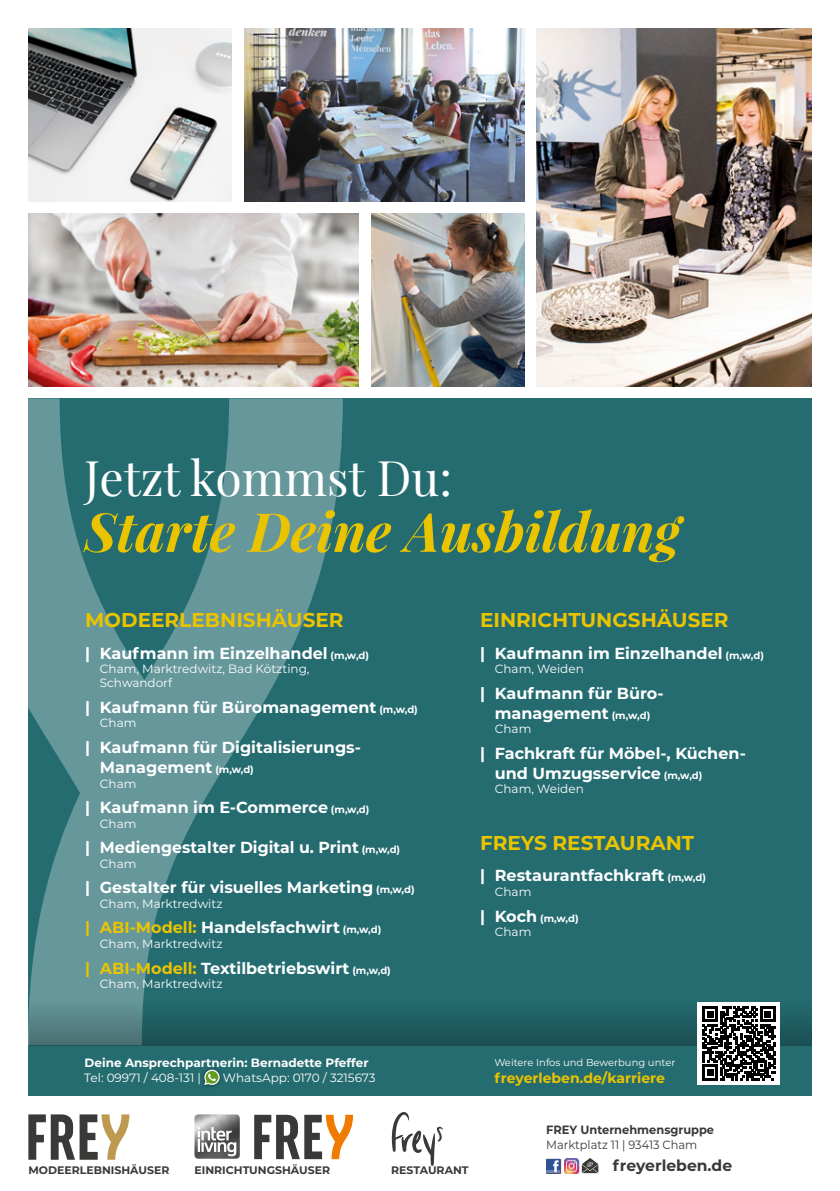
<style>
.page{position:relative;width:840px;height:1191px;background:#fff}
.page>*{position:absolute;margin:0;border:0;box-sizing:border-box;transform-origin:0 0}
.t1{font:italic 700 54px "Playfair Display";color:#ebc400}
.t2{font:48px "Playfair Display";color:#fff}
.t3{font:700 20px "Montserrat";color:#ebc400}
.t4{font:700 16px/20px "Montserrat";color:#fff}
.t5{font:700 15.6px "Montserrat";color:#393938}
.t6{font:700 14px "Montserrat";color:#ebc400}
.t7{font:12px/14.4px "Montserrat";color:#fff}
.t8{font:700 12px "Montserrat";color:#fff}
.t9{font:700 12px "Montserrat";color:#393938;scale:.95 1}
.t10{font:12px "Montserrat";color:#393938;scale:.95 1}
.t11{font:700 11px "Montserrat";color:#393938}
.t12{font:10px "Montserrat";color:#fff}
.t13{font:700 10px "Montserrat";color:#fff}
.s1{font-size:10px}
.s2{color:#ebc400}
.s3{font-size:16px}
</style>
<div class="page">
<div style="left:563px;top:1158px;width:16px;height:15px;background:#000;opacity:.75"></div>
<img style="left:564px;top:1158px;width:14px;height:15px">
<div style="left:545px;top:1158px;width:16px;height:15px;background:#000;opacity:.75"></div>
<div style="left:546px;top:1158px;width:14px;height:15px;background:#2d5295"></div>
<svg style="left:546px;top:1160px;width:13px;height:12px"></svg>
<svg style="left:581px;top:1158px;width:17px;height:15px"></svg>
<div style="left:28px;top:398px;width:783px;height:698px;background:#256c71"></div>
<svg style="left:28px;top:398px;width:314px;height:647px;fill:#65979b"></svg>
<img style="left:28px;top:28px;width:204px;height:173px">
<img style="left:371px;top:214px;width:153px;height:172px">
<img style="left:28px;top:214px;width:331px;height:172px">
<img style="left:536px;top:28px;width:275px;height:358px">
<img style="left:244px;top:28px;width:280px;height:173px">
<svg style="left:29px;top:1000px;width:782px;height:45px"></svg>
<div style="left:697px;top:1002px;width:83px;height:82px;background:#fff"></div>
<svg style="left:702px;top:1006px;width:73px;height:74px"></svg>
<svg style="left:28px;top:1114px;width:101px;height:45px"></svg>
<svg style="left:254px;top:1114px;width:99px;height:45px"></svg>
<img style="left:194px;top:1114px;width:46px;height:44px">
<svg style="left:197px;top:1126px;width:39px;height:30px"></svg>
<svg style="left:391px;top:1112px;width:51px;height:53px"></svg>
<div style="left:200px;top:1066px;width:23px;height:23px;background:#000;opacity:.3"></div>
<svg style="left:204px;top:1069px;width:15px;height:16px"></svg>
<h2 class="t2" style="left:84px;top:440px;width:369px">Jetzt kommst Du:</h2>
<h1 class="t1" style="left:84px;top:494px;width:596px">Starte Deine Ausbildung</h1>
<p class="t3" style="left:85px;top:605px;width:260px">MODEERLEBNISHÄUSER</p>
<p class="t4" style="left:85px;top:642px;width:285px">| Kaufmann im Einzelhandel <span class="s1">(m,w,d)</span></p>
<p class="t7" style="left:100px;top:661px;width:211px">Cham, Marktredwitz, Bad Kötzting,<br>Schwandorf</p>
<p class="t4" style="left:85px;top:696px;width:334px">| Kaufmann für Büromanagement <span class="s1">(m,w,d)</span></p>
<p class="t7" style="left:100px;top:715px;width:38px">Cham</p>
<p class="t4" style="left:100px;top:736px;width:262px;text-indent:-15px">| Kaufmann für Digitalisierungs-<br>Management <span class="s1">(m,w,d)</span></p>
<p class="t7" style="left:100px;top:775px;width:38px">Cham</p>
<p class="t4" style="left:85px;top:796px;width:285px">| Kaufmann im E-Commerce <span class="s1">(m,w,d)</span></p>
<p class="t7" style="left:100px;top:815px;width:38px">Cham</p>
<p class="t4" style="left:85px;top:836px;width:316px">| Mediengestalter Digital u. Print <span class="s1">(m,w,d)</span></p>
<p class="t7" style="left:100px;top:855px;width:38px">Cham</p>
<p class="t4" style="left:85px;top:877px;width:331px">| Gestalter für visuelles Marketing <span class="s1">(m,w,d)</span></p>
<p class="t7" style="left:100px;top:896px;width:124px">Cham, Marktredwitz</p>
<p class="t4" style="left:85px;top:917px;width:297px"><span class="s2">| ABI-Modell:</span> Handelsfachwirt <span class="s1">(m,w,d)</span></p>
<p class="t7" style="left:100px;top:936px;width:124px">Cham, Marktredwitz</p>
<p class="t4" style="left:85px;top:957px;width:307px"><span class="s2">| ABI-Modell:</span> Textilbetriebswirt <span class="s1">(m,w,d)</span></p>
<p class="t7" style="left:100px;top:976px;width:124px">Cham, Marktredwitz</p>
<p class="t3" style="left:480px;top:605px;width:250px">EINRICHTUNGSHÄUSER</p>
<p class="t4" style="left:480px;top:642px;width:285px">| Kaufmann im Einzelhandel <span class="s1">(m,w,d)</span></p>
<p class="t7" style="left:494px;top:661px;width:90px">Cham, Weiden</p>
<p class="t4" style="left:480px;top:682px;width:185px;text-align:center">| Kaufmann für Büro&shy;management <span class="s1">(m,w,d)</span></p>
<p class="t7" style="left:494px;top:721px;width:38px">Cham</p>
<p class="t4" style="left:494px;top:742px;width:252px;text-indent:-15px">| Fachkraft für Möbel-, Küchen&shy;und Umzugsservice <span class="s1">(m,w,d)</span></p>
<p class="t7" style="left:494px;top:781px;width:90px">Cham, Weiden</p>
<p class="t3" style="left:480px;top:828px;width:216px">FREYS RESTAURANT</p>
<p class="t4" style="left:480px;top:865px;width:227px">| Restaurantfachkraft <span class="s1">(m,w,d)</span></p>
<p class="t7" style="left:494px;top:884px;width:38px">Cham</p>
<p class="t13" style="left:480px;top:910px;width:100px"><span class="s3">| Koch</span> (m,w,d)</p>
<p class="t7" style="left:494px;top:924px;width:38px">Cham</p>
<p class="t8" style="left:84px;top:1054px;width:285px">Deine Ansprechpartnerin: Bernadette Pfeffer</p>
<p class="t7" style="left:84px;top:1070px;width:118px">Tel: 09971 / 408-131 |</p>
<p class="t7" style="left:223px;top:1070px;width:154px">WhatsApp: 0170 / 3215673</p>
<p class="t11" style="left:28px;top:1162px;width:142px">MODEERLEBNISHÄUSER</p>
<p class="t11" style="left:194px;top:1162px;width:137px">EINRICHTUNGSHÄUSER</p>
<p class="t11" style="left:391px;top:1162px;width:79px">RESTAURANT</p>
<p class="t12" style="left:494px;top:1055px;width:182px">Weitere Infos und Bewerbung unter</p>
<p class="t6" style="left:494px;top:1067px;width:172px">freyerleben.de/karriere</p>
<p class="t9" style="left:546px;top:1121px;width:178px">FREY Unternehmensgruppe</p>
<p class="t10" style="left:546px;top:1136px;width:160px">Marktplatz 11 | 93413 Cham</p>
<p class="t5" style="left:612px;top:1153px;width:121px">freyerleben.de</p>
</div>
